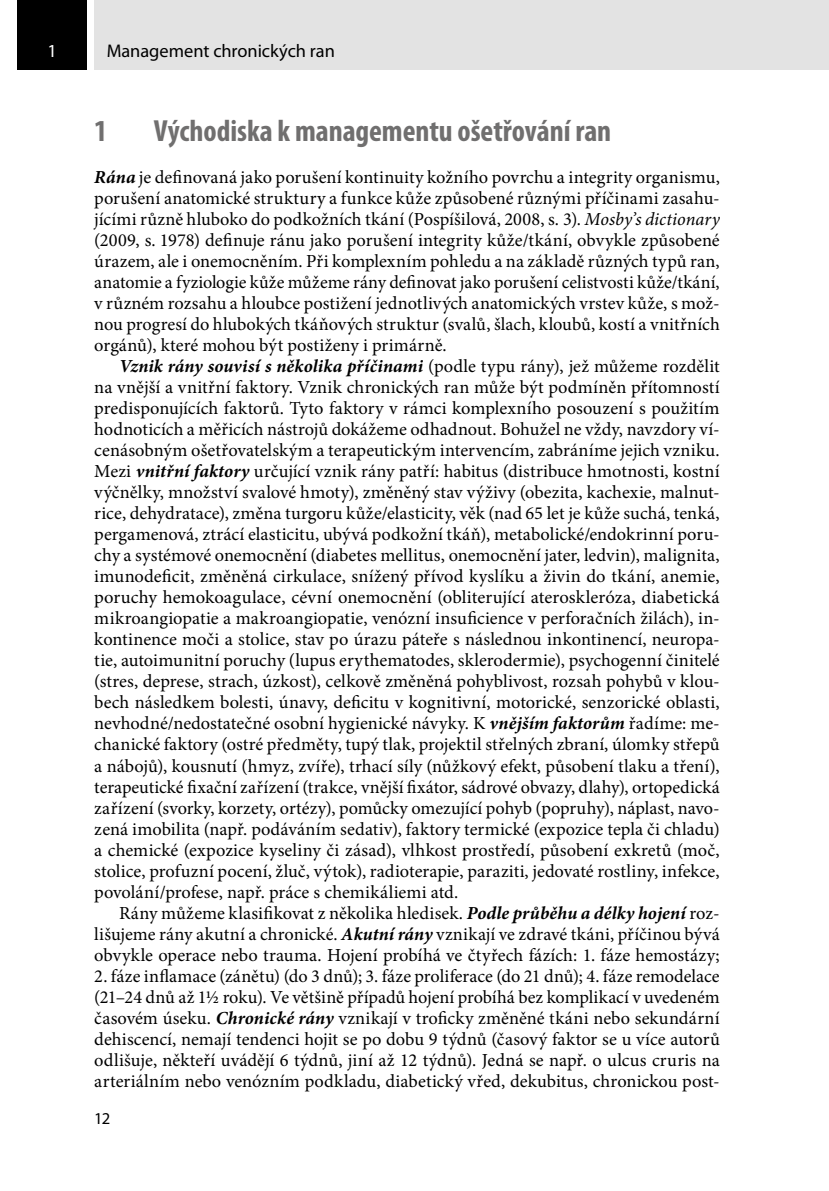
<style>
.page{position:relative;width:829px;height:1191px;background:#fff}
.page>*{position:absolute;margin:0;border:0;box-sizing:border-box;transform-origin:0 0}
._1_nadpis{font:700 condensed 30.62px "Myriad Pro";color:#706f6f}
.text{font:18.38px/21px "Minion Pro";letter-spacing:.005em;color:#000;text-align:justify}
.text_prvni{font:18.38px/21px "Minion Pro";color:#000;text-align:justify}
.t1{font:18.38px "Myriad Pro";letter-spacing:-.005em;color:#000}
.t2{font:18.38px "Myriad Pro";color:#fff}
.t3{font:16.62px "Myriad Pro";color:#000}
.s1{font-weight:700;font-style:italic}
.s2{font-style:italic}
</style>
<div class="page">
<div style="left:94px;top:0;width:734px;height:69px;background:#e3e3e3"></div>
<hr style="left:828px;top:0;width:1px;height:69px;background:#e3e3e3">
<div style="left:17px;top:0;width:70px;height:69px;background:#000"></div>
<p class="t2" style="left:47px;top:40px;width:11px">1</p>
<p class="t1" style="left:107px;top:40px;width:230px">Management chronických ran</p>
<p class="_1_nadpis" style="left:94px;top:112px;width:15px">1</p>
<p class="_1_nadpis" style="left:154px;top:112px;width:459px">Východiska k managementu ošetřování ran</p>
<p class="text_prvni" style="left:94px;top:167px;width:627px"><span class="s1">Rána</span> je definovaná jako porušení kontinuity kožního povrchu a integrity organismu, porušení anatomické struktury a funkce kůže způsobené různými příčinami zasahu&shy;jícími různě hluboko do podkožních tkání (Pospíšilová, 2008, s. 3). <span class="s2">Mosby’s dictionary </span>(2009, s. 1978) definuje ránu jako porušení integrity kůže/tkání, obvykle způsobené úrazem, ale i onemocněním. Při komplexním pohledu a na základě různých typů ran, anatomie a fyziologie kůže můžeme rány definovat jako porušení celistvosti kůže/tkání, v různém rozsahu a hloubce postižení jednotlivých anatomických vrstev kůže, s mož&shy;nou progresí do hlubokých tkáňových struktur (svalů, šlach, kloubů, kostí a vnitřních orgánů), které mohou být postiženy i primárně.</p>
<p class="text" style="left:94px;top:356px;width:627px;text-indent:25px"><span class="s1">Vznik rány souvisí s několika příčinami</span> (podle typu rány), jež můžeme rozdělit na vnější a vnitřní faktory. Vznik chronických ran může být podmíněn přítomností predisponujících faktorů. Tyto faktory v rámci komplexního posouzení s použitím hodnoticích a měřicích nástrojů dokážeme odhadnout. Bohužel ne vždy, navzdory ví&shy;cenásobným ošetřovatelským a terapeutickým intervencím, zabráníme jejich vzniku.<br>Mezi <span class="s1">vnitřní faktory</span> určující vznik rány patří: habitus (distribuce hmotnosti, kostní výčnělky, množství svalové hmoty), změněný stav výživy (obezita, kachexie, malnut&shy;rice, dehydratace), změna turgoru kůže/elasticity, věk (nad 65 let je kůže suchá, tenká, pergamenová, ztrácí elasticitu, ubývá podkožní tkáň), metabolické/endokrinní poru&shy;chy a systémové onemocnění (diabetes mellitus, onemocnění jater, ledvin), malignita, imunodeficit, změněná cirkulace, snížený přívod kyslíku a živin do tkání, anemie, poruchy hemokoagulace, cévní onemocnění (obliterující ateroskleróza, diabetická mikroangiopatie a makroangiopatie, venózní insuficience v perforačních žilách), in&shy;kontinence moči a stolice, stav po úrazu páteře s následnou inkontinencí, neuropa&shy;tie, autoimunitní poruchy (lupus erythematodes, sklerodermie), psychogenní činitelé (stres, deprese, strach, úzkost), celkově změněná pohyblivost, rozsah pohybů v klou&shy;bech následkem bolesti, únavy, deficitu v kognitivní, motorické, senzorické oblasti, nevhodné/nedostatečné osobní hygienické návyky. K <span class="s1">vnějším faktorům</span> řadíme: me&shy;chanické faktory (ostré předměty, tupý tlak, projektil střelných zbraní, úlomky střepů a nábojů), kousnutí (hmyz, zvíře), trhací síly (nůžkový efekt, působení tlaku a tření), terapeutické fixační zařízení (trakce, vnější fixátor, sádrové obvazy, dlahy), ortopedická zařízení (svorky, korzety, ortézy), pomůcky omezující pohyb (popruhy), náplast, navo&shy;zená imobilita (např. podáváním sedativ), faktory termické (expozice tepla či chladu) a chemické (expozice kyseliny či zásad), vlhkost prostředí, působení exkretů (moč, stolice, profuzní pocení, žluč, výtok), radioterapie, paraziti, jedovaté rostliny, infekce, povolání/profese, např. práce s chemikáliemi atd.</p>
<p class="text" style="left:94px;top:902px;width:627px;text-indent:25px">Rány můžeme klasifikovat z několika hledisek. <span class="s1">Podle průběhu a délky hojení</span> roz&shy;lišujeme rány akutní a chronické. <span class="s1">Akutní rány</span> vznikají ve zdravé tkáni, příčinou bývá obvykle operace nebo trauma. Hojení probíhá ve čtyřech fázích: 1. fáze hemostázy;</p>
<p class="text" style="left:94px;top:965px;width:627px">2. fáze inflamace (zánětu) (do 3 dnů); 3. fáze proliferace (do 21 dnů); 4. fáze remodelace (21–24 dnů až 1½ roku). Ve většině případů hojení probíhá bez komplikací v uvedeném časovém úseku. <span class="s1">Chronické rány</span> vznikají v troficky změněné tkáni nebo sekundární dehiscencí, nemají tendenci hojit se po dobu 9 týdnů (časový faktor se u více autorů odlišuje, někteří uvádějí 6 týdnů, jiní až 12 týdnů). Jedná se např. o ulcus cruris na arteriálním nebo venózním podkladu, diabetický vřed, dekubitus, chronickou post-</p>
<p class="t3" style="left:94px;top:1108px;width:17px">12</p>
</div>
